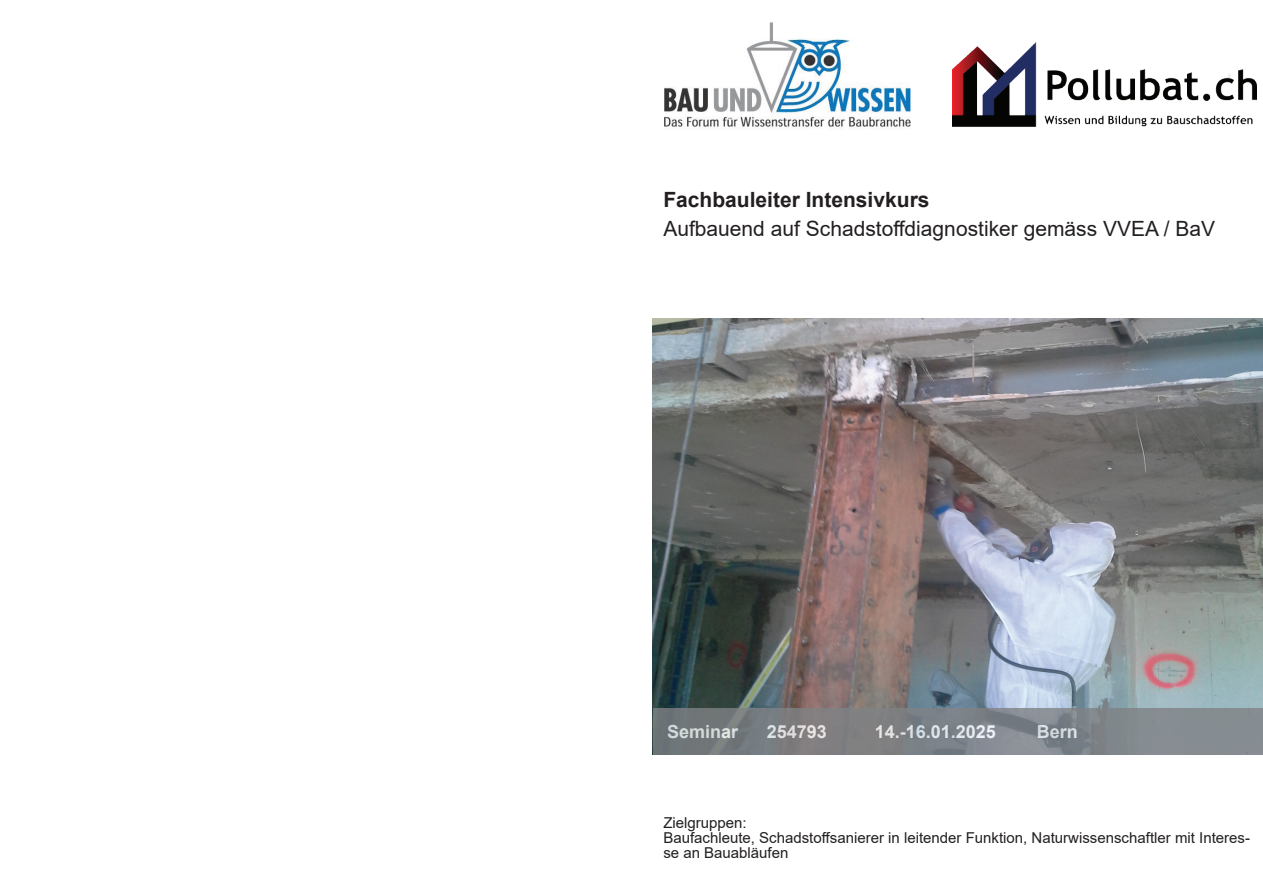
<style>
.page{position:relative;width:1263px;height:893px;background:#fff}
.page>*{position:absolute;margin:0;border:0;box-sizing:border-box;transform-origin:0 0}
.t1{font:21px "Arial";color:#231f20}
.t2{font:700 21px "Arial";color:#231f20}
.t3{font:700 18px "Arial";color:#fff}
.t4{font:15px/15px "Arial";color:#231f20}
</style>
<div class="page">
<img style="left:664px;top:22px;width:246px;height:105px">
<img style="left:952px;top:43px;width:304px;height:84px">
<img style="left:653px;top:319px;width:610px;height:389px">
<svg style="left:653px;top:708px;width:610px;height:47px;background:#7d8286"></svg>
<h1 class="t2" style="left:663px;top:184px;width:268px">Fachbauleiter Intensivkurs</h1>
<h1 class="t1" style="left:663px;top:214px;width:553px">Aufbauend auf Schadstoffdiagnostiker gemäss VVEA / BaV</h1>
<p class="t3" style="left:667px;top:719px;width:73px">Seminar</p>
<p class="t3" style="left:767px;top:719px;width:62px">254793</p>
<p class="t3" style="left:875px;top:719px;width:123px">14.-16.01.2025</p>
<p class="t3" style="left:1037px;top:719px;width:43px">Bern</p>
<p class="t4" style="left:663px;top:815px;width:588px">Zielgruppen:<br>Baufachleute, Schadstoffsanierer in leitender Funktion, Naturwissenschaftler mit Interes&shy;se an Bauabläufen</p>
</div>
